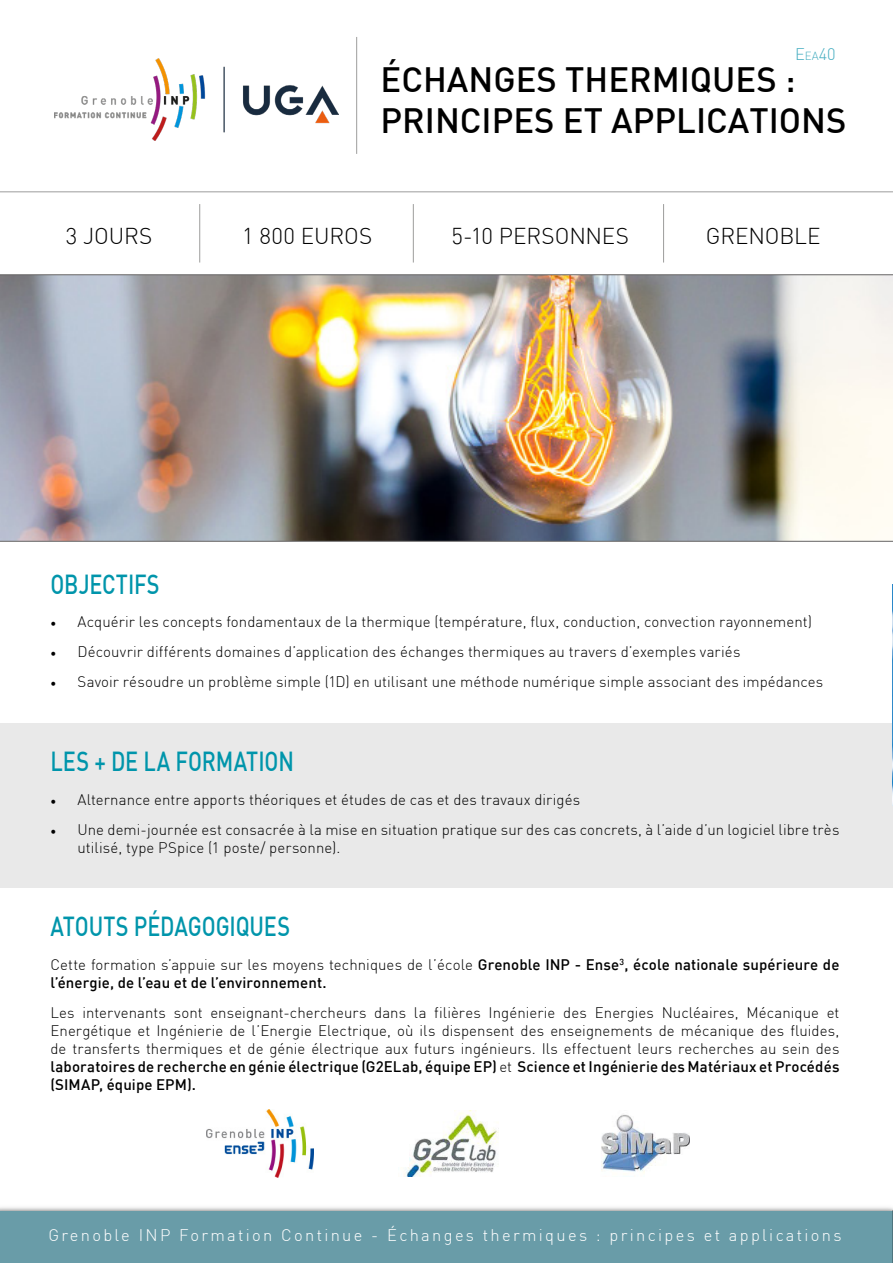
<style>
.page{position:relative;width:893px;height:1263px;background:#fff}
.page>*{position:absolute;margin:0;border:0;box-sizing:border-box;transform-origin:0 0}
.t1{font:500 34.5px/41.4px "DIN";color:#000}
.t2{font:500 27px "DIN";letter-spacing:-.005em;color:#0095ab;scale:.8 1}
.t3{font:300 22.5px "DIN";letter-spacing:-.005em;color:#000}
.t4{font:300 16.5px "DIN";letter-spacing:.14em;color:#fff}
.t5{font:300 16.5px "DIN";color:#45adc0}
.t6{font:300 15px/18px "DIN";letter-spacing:.005em;color:#000;text-align:justify}
.t7{font:500 15px/18px "DIN";letter-spacing:.005em;color:#000}
.s1{font-size:11.55px}
.s2{font-family:"Minion Pro";font-weight:400}
.s3{font-weight:300}
.s4{font-weight:500}
</style>
<div class="page">
<div style="left:0;top:723px;width:893px;height:164px;background:#e9e9e9"></div>
<hr style="left:0;top:191px;width:893px;height:1px;background:#9d9d9c">
<hr style="left:199px;top:204px;width:1px;height:59px;background:#9d9d9c">
<hr style="left:413px;top:204px;width:1px;height:59px;background:#9d9d9c">
<hr style="left:663px;top:204px;width:1px;height:59px;background:#9d9d9c">
<img style="left:206px;top:1109px;width:107px;height:69px">
<img style="left:404px;top:1111px;width:95px;height:65px">
<img style="left:601px;top:1114px;width:88px;height:59px">
<img style="left:0;top:275px;width:893px;height:266px">
<hr style="left:0;top:274px;width:893px;height:1px;background:#646363">
<hr style="left:0;top:541px;width:893px;height:1px;background:#646363">
<div style="left:0;top:1203px;width:893px;height:60px;background:#000;opacity:.25"></div>
<div style="left:0;top:1211px;width:893px;height:52px;background:#699ca8"></div>
<img style="left:892px;top:584px;width:1px;height:222px">
<hr style="left:356px;top:37px;width:1px;height:117px;background:#9d9d9c">
<img style="left:54px;top:58px;width:284px;height:82px">
<hr style="left:892px;top:1210px;width:1px;height:53px;background:#000">
<p class="t5" style="left:795px;top:44px;width:42px">E<span class="s1">ea</span>40</p>
<h1 class="t1" style="left:381px;top:58px;width:467px">ÉCHANGES THERMIQUES :<br>PRINCIPES ET APPLICATIONS</h1>
<h3 class="t3" style="left:66px;top:222px;width:88px">3 JOURS</h3>
<h3 class="t3" style="left:242px;top:222px;width:132px">1 800 EUROS</h3>
<h3 class="t3" style="left:706px;top:222px;width:116px">GRENOBLE</h3>
<h3 class="t3" style="left:451px;top:222px;width:179px">5-10 PERSONNES</h3>
<h2 class="t2" style="left:50px;top:567px;width:138px">OBJECTIFS</h2>
<p class="t6" style="left:50px;top:613px;width:763px"><span class="s2">•</span> Acquérir les concepts fondamentaux de la thermique (température, flux, conduction, convection rayonnement)</p>
<p class="t6" style="left:50px;top:643px;width:691px"><span class="s2">•</span> Découvrir différents domaines d’application des échanges thermiques au travers d’exemples variés</p>
<p class="t6" style="left:50px;top:673px;width:774px"><span class="s2">•</span> Savoir résoudre un problème simple (1D) en utilisant une méthode numérique simple associant des impédances</p>
<h2 class="t2" style="left:50px;top:744px;width:306px">LES + DE LA FORMATION</h2>
<p class="t6" style="left:50px;top:790px;width:531px"><span class="s2">•</span> Alternance entre apports théoriques et études de cas et des travaux dirigés</p>
<p class="t6" style="left:77px;top:820px;width:763px;text-indent:-27px"><span class="s2">•</span> Une demi-journée est consacrée à la mise en situation pratique sur des cas concrets, à l’aide d’un logiciel libre très utilisé, type PSpice (1 poste/ personne).</p>
<h2 class="t2" style="left:50px;top:909px;width:301px">ATOUTS PÉDAGOGIQUES</h2>
<p class="t7" style="left:50px;top:955px;width:790px"><span class="s3">Cette formation s’appuie sur les moyens techniques de l’école</span> Grenoble INP - Ense<sup>3</sup>, école nationale supérieure de l’énergie, de l’eau et de l’environnement.</p>
<p class="t6" style="left:50px;top:1003px;width:790px">Les intervenants sont enseignant-chercheurs dans la filières Ingénierie des Energies Nucléaires, Mécanique et Energétique et Ingénierie de l’Energie Electrique, où ils dispensent des enseignements de mécanique des fluides, de transferts thermiques et de génie électrique aux futurs ingénieurs. Ils effectuent leurs recherches au sein des <span class="s4">laboratoires de recherche en génie électrique (G2ELab, équipe EP)</span> et <span class="s4">Science et Ingénierie des Matériaux et Procédés (SIMAP, équipe EPM).</span></p>
<p class="t4" style="left:48px;top:1225px;width:795px">Grenoble INP Formation Continue - Échanges thermiques : principes et applications</p>
</div>
